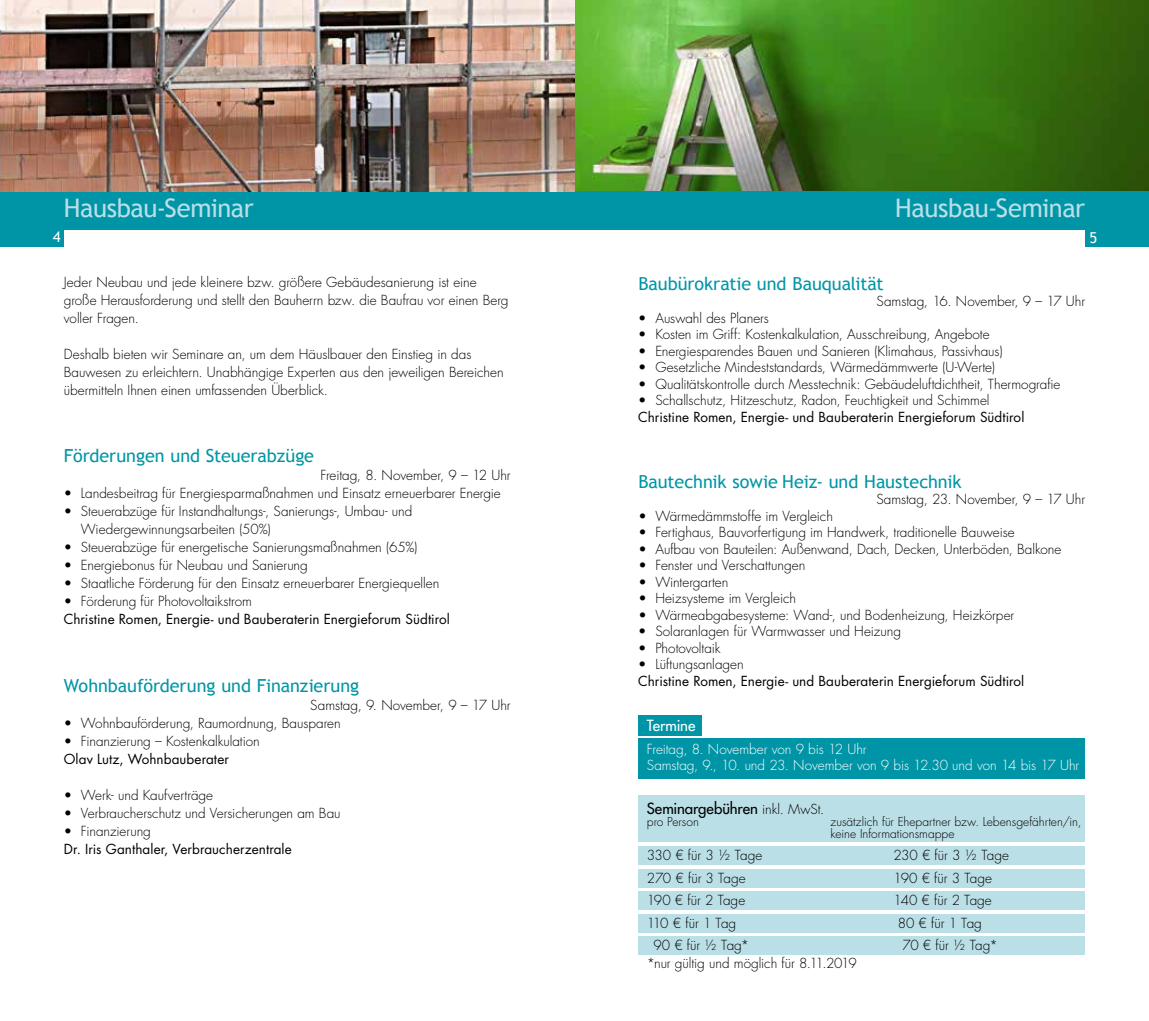
<style>
.page{position:relative;width:1149px;height:1021px;background:#fff}
.page>*{position:absolute;margin:0;border:0;box-sizing:border-box;transform-origin:0 0}
.t1{font:25.5px "Trebuchet MS";letter-spacing:-.015em;color:#bbdfe6}
.t2{font:18px "Trebuchet MS";color:#0095a6}
.t3{font:15px "Futura";letter-spacing:-.005em;color:#000}
.t4{font:15px "Futura";letter-spacing:-.01em;color:#fff}
.t5{font:15px "Trebuchet MS";color:#fff}
.t6{font:300 13.5px/18px "Futura";color:#000}
.t7{font:13.5px "Futura";letter-spacing:.005em;color:#000}
.t8{font:300 13.5px/16.5px "Futura";letter-spacing:-.005em;color:#fff}
.t9{font:300 13.5px "Futura";letter-spacing:-.03em;color:#000}
.t10{font:300 12px/12px "Futura";letter-spacing:.005em;color:#000}
.s1{font-weight:300;font-size:13.5px}
</style>
<div class="page">
<div style="left:0;top:230px;width:64px;height:17px;background:#0095a6"></div>
<div style="left:1084px;top:230px;width:64px;height:17px;background:#0095a6"></div>
<img style="left:0;top:0;width:1148px;height:191px">
<div style="left:0;top:191px;width:1148px;height:39px;background:#0095a6"></div>
<div style="left:638px;top:935px;width:446px;height:19px;background:#bbdfe6"></div>
<div style="left:638px;top:795px;width:446px;height:47px;background:#bbdfe6"></div>
<div style="left:638px;top:846px;width:446px;height:18px;background:#bbdfe6"></div>
<div style="left:638px;top:914px;width:446px;height:18px;background:#bbdfe6"></div>
<div style="left:638px;top:891px;width:446px;height:18px;background:#bbdfe6"></div>
<div style="left:638px;top:869px;width:446px;height:18px;background:#bbdfe6"></div>
<div style="left:638px;top:738px;width:446px;height:41px;background:#0095a6"></div>
<div style="left:638px;top:715px;width:64px;height:21px;background:#0095a6"></div>
<h1 class="t1" style="left:64px;top:192px;width:191px">Hausbau-Seminar</h1>
<h1 class="t1" style="left:895px;top:192px;width:191px">Hausbau-Seminar</h1>
<p class="t5" style="left:53px;top:228px;width:9px">4</p>
<p class="t5" style="left:1089px;top:229px;width:9px">5</p>
<p class="t6" style="left:64px;top:273px;width:446px">Jeder Neubau und jede kleinere bzw. größere Gebäudesanierung ist eine große Herausforderung und stellt den Bauherrn bzw. die Baufrau vor einen Berg voller Fragen.</p>
<p class="t6" style="left:64px;top:345px;width:441px">Deshalb bieten wir Seminare an, um dem Häuslbauer den Einstieg in das<br>Bauwesen zu erleichtern. Unabhängige Experten aus den jeweiligen Bereichen übermitteln Ihnen einen umfassenden Überblick.</p>
<h2 class="t2" style="left:64px;top:445px;width:252px">Förderungen und Steuerabzüge</h2>
<p class="t6" style="left:320px;top:467px;width:192px">Freitag, 8. November, 9 – 12 Uhr</p>
<p class="t6" style="left:64px;top:485px;width:438px">• Landesbeitrag für Energiesparmaßnahmen und Einsatz erneuerbarer Energie</p>
<p class="t6" style="left:81px;top:503px;width:333px;text-indent:-17px">• Steuerabzüge für Instandhaltungs-, Sanierungs-, Umbau- und<br>Wiedergewinnungsarbeiten (50%)</p>
<p class="t6" style="left:64px;top:539px;width:355px">• Steuerabzüge für energetische Sanierungsmaßnahmen (65%)</p>
<p class="t6" style="left:64px;top:557px;width:245px">• Energiebonus für Neubau und Sanierung</p>
<p class="t6" style="left:64px;top:575px;width:377px">• Staatliche Förderung für den Einsatz erneuerbarer Energiequellen</p>
<p class="t6" style="left:64px;top:593px;width:190px">• Förderung für Photovoltaikstrom</p>
<p class="t7" style="left:64px;top:611px;width:387px">Christine Romen, Energie- und Bauberaterin Energieforum Südtirol</p>
<h2 class="t2" style="left:64px;top:675px;width:297px">Wohnbauförderung und Finanzierung</h2>
<p class="t6" style="left:310px;top:696px;width:202px">Samstag, 9. November, 9 – 17 Uhr</p>
<p class="t6" style="left:64px;top:714px;width:278px">• Wohnbauförderung, Raumordnung, Bausparen</p>
<p class="t6" style="left:64px;top:732px;width:197px">• Finanzierung – Kostenkalkulation</p>
<p class="t7" style="left:64px;top:750px;width:167px">Olav Lutz, Wohnbauberater</p>
<p class="t6" style="left:64px;top:786px;width:151px">• Werk- und Kaufverträge</p>
<p class="t6" style="left:64px;top:804px;width:278px">• Verbraucherschutz und Versicherungen am Bau</p>
<p class="t6" style="left:64px;top:822px;width:89px">• Finanzierung</p>
<p class="t7" style="left:64px;top:840px;width:229px">Dr. Iris Ganthaler, Verbraucherzentrale</p>
<h2 class="t2" style="left:638px;top:273px;width:247px">Baubürokratie und Bauqualität</h2>
<p class="t6" style="left:876px;top:293px;width:210px">Samstag, 16. November, 9 – 17 Uhr</p>
<p class="t6" style="left:638px;top:309px;width:132px">• Auswahl des Planers</p>
<p class="t6" style="left:638px;top:326px;width:353px">• Kosten im Griff: Kostenkalkulation, Ausschreibung, Angebote</p>
<p class="t6" style="left:638px;top:342px;width:365px">• Energiesparendes Bauen und Sanieren (Klimahaus, Passivhaus)</p>
<p class="t6" style="left:638px;top:359px;width:358px">• Gesetzliche Mindeststandards, Wärmedämmwerte (U-Werte)</p>
<p class="t6" style="left:638px;top:375px;width:423px">• Qualitätskontrolle durch Messtechnik: Gebäudeluftdichtheit, Thermografie</p>
<p class="t6" style="left:638px;top:392px;width:353px">• Schallschutz, Hitzeschutz, Radon, Feuchtigkeit und Schimmel</p>
<p class="t7" style="left:638px;top:408px;width:387px">Christine Romen, Energie- und Bauberaterin Energieforum Südtirol</p>
<h2 class="t2" style="left:638px;top:471px;width:324px">Bautechnik sowie Heiz- und Haustechnik</h2>
<p class="t6" style="left:876px;top:491px;width:210px">Samstag, 23. November, 9 – 17 Uhr</p>
<p class="t6" style="left:638px;top:507px;width:196px">• Wärmedämmstoffe im Vergleich</p>
<p class="t6" style="left:638px;top:524px;width:378px">• Fertighaus, Bauvorfertigung im Handwerk, traditionelle Bauweise</p>
<p class="t6" style="left:638px;top:540px;width:424px">• Aufbau von Bauteilen: Außenwand, Dach, Decken, Unterböden, Balkone</p>
<p class="t6" style="left:638px;top:557px;width:168px">• Fenster und Verschattungen</p>
<p class="t6" style="left:638px;top:573px;width:92px">• Wintergarten</p>
<p class="t6" style="left:638px;top:590px;width:159px">• Heizsysteme im Vergleich</p>
<p class="t6" style="left:638px;top:606px;width:377px">• Wärmeabgabesysteme: Wand-, und Bodenheizung, Heizkörper</p>
<p class="t6" style="left:638px;top:623px;width:264px">• Solaranlagen für Warmwasser und Heizung</p>
<p class="t6" style="left:638px;top:639px;width:84px">• Photovoltaik</p>
<p class="t6" style="left:638px;top:656px;width:107px">• Lüftungsanlagen</p>
<p class="t7" style="left:638px;top:672px;width:387px">Christine Romen, Energie- und Bauberaterin Energieforum Südtirol</p>
<p class="t4" style="left:646px;top:716px;width:50px">Termine</p>
<p class="t8" style="left:646px;top:740px;width:434px">Freitag, 8. November von 9 bis 12 Uhr<br>Samstag, 9., 10. und 23. November von 9 bis 12.30 und von 14 bis 17 Uhr</p>
<p class="t3" style="left:646px;top:798px;width:179px">Seminargebühren <span class="s1">inkl. MwSt.</span></p>
<p class="t10" style="left:646px;top:815px;width:54px">pro Person</p>
<p class="t10" style="left:830px;top:815px;width:252px">zusätzlich für Ehepartner bzw. Lebensgefährten/in, keine Informationsmappe</p>
<p class="t6" style="left:646px;top:846px;width:117px">330 € für 3 ½ Tage</p>
<p class="t6" style="left:893px;top:846px;width:117px">230 € für 3 ½ Tage</p>
<p class="t6" style="left:646px;top:869px;width:100px">270 € für 3 Tage</p>
<p class="t6" style="left:893px;top:869px;width:100px">190 € für 3 Tage</p>
<p class="t6" style="left:646px;top:891px;width:100px">190 € für 2 Tage</p>
<p class="t6" style="left:893px;top:891px;width:100px">140 € für 2 Tage</p>
<p class="t9" style="left:646px;top:914px;width:91px">110 € für 1 Tag</p>
<p class="t6" style="left:897px;top:914px;width:86px">80 € für 1 Tag</p>
<p class="t6" style="left:653px;top:936px;width:97px">90 € für ½ Tag*</p>
<p class="t6" style="left:902px;top:936px;width:97px">70 € für ½ Tag*</p>
<p class="t6" style="left:646px;top:954px;width:211px">*nur gültig und möglich für 8.11.2019</p>
</div>
